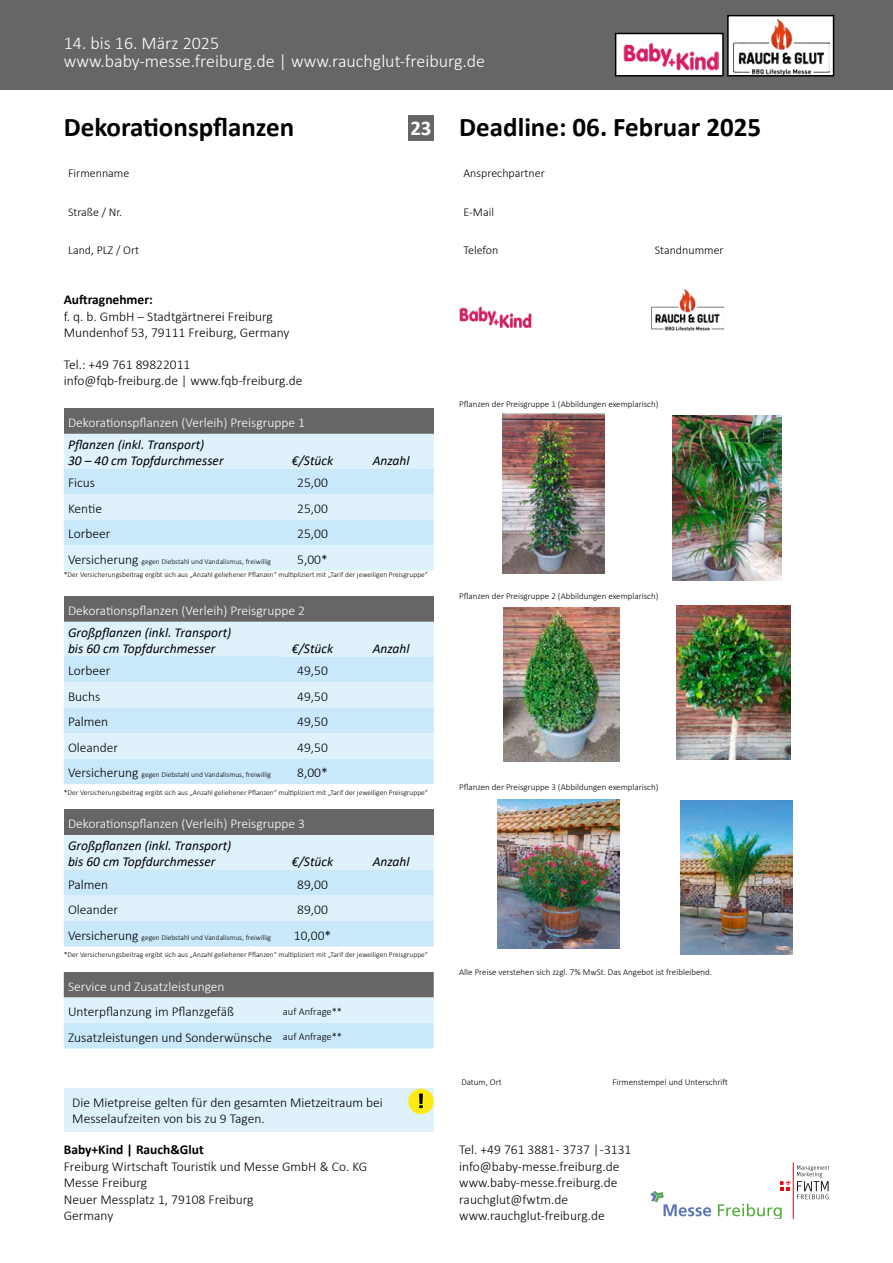
<style>
.page{position:relative;width:893px;height:1263px;background:#fff}
.page>*{position:absolute;margin:0;border:0;box-sizing:border-box;transform-origin:0 0}
.t1{font:700 27px "Calibri";color:#000}
.t2{font:700 21px "Calibri";color:#fff}
.t3{font:300 18px/18px "Calibri";color:#fff}
.t4{font:300 13.5px/16.5px "Calibri";color:#000}
.t5{font:italic 13.5px/16.2px "Calibri";color:#000}
.t6{font:300 13.5px "Calibri";color:#fff}
.t7{font:700 13.5px "Calibri";color:#000}
.t8{font:300 12px "Calibri";color:#000}
.t9{font:300 10.5px "Calibri";color:#000}
.t10{font:300 9px "Calibri";color:#000}
.t11{font:300 7.5px "Calibri";color:#000}
.s1{font-size:13.5px}
.s2{font-size:10.5px}
</style>
<div class="page">
<div style="left:0;top:0;width:893px;height:89px;background:#666"></div>
<div style="left:728px;top:16px;width:105px;height:60px;background:#fff"></div>
<div style="left:727px;top:15px;width:107px;height:62px;border:2px solid #000"></div>
<img style="left:734px;top:19px;width:95px;height:55px">
<div style="left:616px;top:33px;width:107px;height:43px;background:#fff"></div>
<div style="left:615px;top:33px;width:109px;height:44px;border:2px solid #000"></div>
<img style="left:623px;top:42px;width:96px;height:28px">
<svg style="left:718px;top:1203px;width:64px;height:15px"></svg>
<svg style="left:651px;top:1191px;width:60px;height:25px"></svg>
<svg style="left:780px;top:1181px;width:10px;height:10px"></svg>
<hr style="left:793px;top:1162px;width:1px;height:56px;background:#e30613">
<svg style="left:797px;top:1165px;width:32px;height:34px"></svg>
<div style="left:64px;top:408px;width:370px;height:26px;background:#666"></div>
<div style="left:64px;top:434px;width:370px;height:137px;background:#dff2fc"></div>
<svg style="left:64px;top:469px;width:370px;height:76px;background:#d0ebfa"></svg>
<div style="left:408px;top:115px;width:26px;height:25px;background:#666"></div>
<div style="left:64px;top:596px;width:370px;height:26px;background:#666"></div>
<div style="left:64px;top:622px;width:370px;height:34px;background:#dff2fc"></div>
<svg style="left:64px;top:656px;width:370px;height:128px;background:#d1ecfa"></svg>
<svg style="left:64px;top:972px;width:370px;height:76px;background:#afc0c9"></svg>
<div style="left:64px;top:810px;width:370px;height:25px;background:#666"></div>
<svg style="left:64px;top:835px;width:370px;height:111px;background:#d5edfb"></svg>
<div style="left:64px;top:1088px;width:370px;height:43px;background:#dff2fc"></div>
<div style="left:408px;top:1089px;width:26px;height:25px;background:#fcea10;border-radius:50%"></div>
<svg style="left:419px;top:1093px;width:4px;height:15px"></svg>
<img style="left:503px;top:413px;width:102px;height:160px">
<img style="left:673px;top:416px;width:108px;height:164px">
<img style="left:503px;top:607px;width:116px;height:154px">
<img style="left:676px;top:605px;width:114px;height:154px">
<img style="left:497px;top:799px;width:123px;height:149px">
<img style="left:681px;top:800px;width:111px;height:154px">
<img style="left:460px;top:307px;width:72px;height:21px">
<img style="left:651px;top:289px;width:72px;height:42px">
<h3 class="t3" style="left:64px;top:34px;width:423px">14. bis 16. März 2025<br>www.baby-messe.freiburg.de | www.rauchglut-freiburg.de</h3>
<h1 class="t1" style="left:64px;top:108px;width:232px">Dekorationspflanzen</h1>
<h1 class="t1" style="left:459px;top:108px;width:303px">Deadline: 06. Februar 2025</h1>
<h2 class="t2" style="left:410px;top:113px;width:23px">23</h2>
<p class="t8" style="left:68px;top:166px;width:63px">Firmenname</p>
<p class="t8" style="left:463px;top:166px;width:83px">Ansprechpartner</p>
<p class="t8" style="left:463px;top:204px;width:32px">E-Mail</p>
<p class="t8" style="left:68px;top:204px;width:56px">Straße / Nr.</p>
<p class="t8" style="left:68px;top:242px;width:73px">Land, PLZ / Ort</p>
<p class="t8" style="left:463px;top:242px;width:36px">Telefon</p>
<p class="t8" style="left:655px;top:242px;width:70px">Standnummer</p>
<p class="t7" style="left:64px;top:290px;width:91px">Auftragnehmer:</p>
<p class="t4" style="left:64px;top:308px;width:227px">f. q. b. GmbH – Stadtgärtnerei Freiburg<br>Mundenhof 53, 79111 Freiburg, Germany</p>
<p class="t4" style="left:64px;top:356px;width:240px">Tel.: +49 761 89822011 info@fqb-freiburg.de | www.fqb-freiburg.de</p>
<p class="t6" style="left:68px;top:414px;width:239px">Dekorationspflanzen (Verleih) Preisgruppe 1</p>
<p class="t5" style="left:68px;top:436px;width:157px">Pflanzen (inkl. Transport)<br>30 – 40 cm Topfdurchmesser</p>
<p class="t5" style="left:292px;top:452px;width:43px">€/Stück</p>
<p class="t5" style="left:373px;top:452px;width:38px">Anzahl</p>
<p class="t4" style="left:68px;top:474px;width:29px">Ficus</p>
<p class="t4" style="left:297px;top:474px;width:32px">25,00</p>
<p class="t4" style="left:68px;top:500px;width:36px">Kentie</p>
<p class="t4" style="left:297px;top:500px;width:32px">25,00</p>
<p class="t4" style="left:68px;top:525px;width:44px">Lorbeer</p>
<p class="t4" style="left:297px;top:525px;width:32px">25,00</p>
<p class="t11" style="left:68px;top:556px;width:205px"><span class="s1">Versicherung</span> gegen Diebstahl und Vandalismus, freiwillig</p>
<p class="t4" style="left:297px;top:551px;width:32px">5,00*</p>
<p class="t11" style="left:64px;top:570px;width:366px">*Der Versicherungsbeitrag ergibt sich aus „Anzahl geliehener Pflanzen“ multipliziert mit „Tarif der jeweiligen Preisgruppe“</p>
<p class="t6" style="left:68px;top:602px;width:239px">Dekorationspflanzen (Verleih) Preisgruppe 2</p>
<p class="t5" style="left:68px;top:624px;width:165px">Großpflanzen (inkl. Transport) bis 60 cm Topfdurchmesser</p>
<p class="t5" style="left:292px;top:640px;width:43px">€/Stück</p>
<p class="t5" style="left:373px;top:640px;width:38px">Anzahl</p>
<p class="t4" style="left:68px;top:662px;width:44px">Lorbeer</p>
<p class="t4" style="left:297px;top:662px;width:32px">49,50</p>
<p class="t4" style="left:68px;top:688px;width:34px">Buchs</p>
<p class="t4" style="left:297px;top:688px;width:32px">49,50</p>
<p class="t4" style="left:68px;top:713px;width:42px">Palmen</p>
<p class="t4" style="left:297px;top:713px;width:32px">49,50</p>
<p class="t4" style="left:68px;top:739px;width:52px">Oleander</p>
<p class="t4" style="left:297px;top:739px;width:32px">49,50</p>
<p class="t11" style="left:68px;top:770px;width:205px"><span class="s1">Versicherung</span> gegen Diebstahl und Vandalismus, freiwillig</p>
<p class="t4" style="left:297px;top:764px;width:32px">8,00*</p>
<p class="t11" style="left:64px;top:787px;width:366px">*Der Versicherungsbeitrag ergibt sich aus „Anzahl geliehener Pflanzen“ multipliziert mit „Tarif der jeweiligen Preisgruppe“</p>
<p class="t6" style="left:68px;top:815px;width:239px">Dekorationspflanzen (Verleih) Preisgruppe 3</p>
<p class="t5" style="left:68px;top:837px;width:165px">Großpflanzen (inkl. Transport) bis 60 cm Topfdurchmesser</p>
<p class="t5" style="left:292px;top:853px;width:43px">€/Stück</p>
<p class="t5" style="left:373px;top:853px;width:38px">Anzahl</p>
<p class="t4" style="left:68px;top:876px;width:42px">Palmen</p>
<p class="t4" style="left:297px;top:876px;width:32px">89,00</p>
<p class="t4" style="left:68px;top:901px;width:52px">Oleander</p>
<p class="t4" style="left:297px;top:901px;width:32px">89,00</p>
<p class="t11" style="left:68px;top:932px;width:205px"><span class="s1">Versicherung</span> gegen Diebstahl und Vandalismus, freiwillig</p>
<p class="t4" style="left:294px;top:927px;width:39px">10,00*</p>
<p class="t11" style="left:64px;top:950px;width:366px">*Der Versicherungsbeitrag ergibt sich aus „Anzahl geliehener Pflanzen“ multipliziert mit „Tarif der jeweiligen Preisgruppe“</p>
<p class="t6" style="left:68px;top:978px;width:158px">Service und Zusatzleistungen</p>
<p class="t4" style="left:68px;top:1003px;width:167px">Unterpflanzung im Pflanzgefäß</p>
<p class="t9" style="left:283px;top:1005px;width:61px">auf Anfrage**</p>
<p class="t4" style="left:68px;top:1029px;width:276px">Zusatzleistungen und Sonderwünsche <span class="s2">auf Anfrage**</span></p>
<p class="t4" style="left:72px;top:1094px;width:312px">Die Mietpreise gelten für den gesamten Mietzeitraum bei<br>Messelaufzeiten von bis zu 9 Tagen.</p>
<p class="t7" style="left:64px;top:1140px;width:142px">Baby+Kind | Rauch&amp;Glut</p>
<p class="t4" style="left:64px;top:1158px;width:305px">Freiburg Wirtschaft Touristik und Messe GmbH &amp; Co. KG<br>Messe Freiburg<br>Neuer Messplatz 1, 79108 Freiburg<br>Germany</p>
<p class="t10" style="left:459px;top:399px;width:201px">Pflanzen der Preisgruppe 1 (Abbildungen exemplarisch)</p>
<p class="t10" style="left:459px;top:590px;width:201px">Pflanzen der Preisgruppe 2 (Abbildungen exemplarisch)</p>
<p class="t10" style="left:459px;top:781px;width:201px">Pflanzen der Preisgruppe 3 (Abbildungen exemplarisch)</p>
<p class="t10" style="left:459px;top:966px;width:254px">Alle Preise verstehen sich zzgl. 7% MwSt. Das Angebot ist freibleibend.</p>
<p class="t10" style="left:461px;top:1076px;width:42px">Datum, Ort</p>
<p class="t10" style="left:612px;top:1076px;width:117px">Firmenstempel und Unterschrift</p>
<p class="t4" style="left:459px;top:1141px;width:174px">Tel. +49 761 3881 - 3737 | -3131 info@baby-messe.freiburg.de www.baby-messe.freiburg.de rauchglut@fwtm.de www.rauchglut-freiburg.de</p>
</div>
